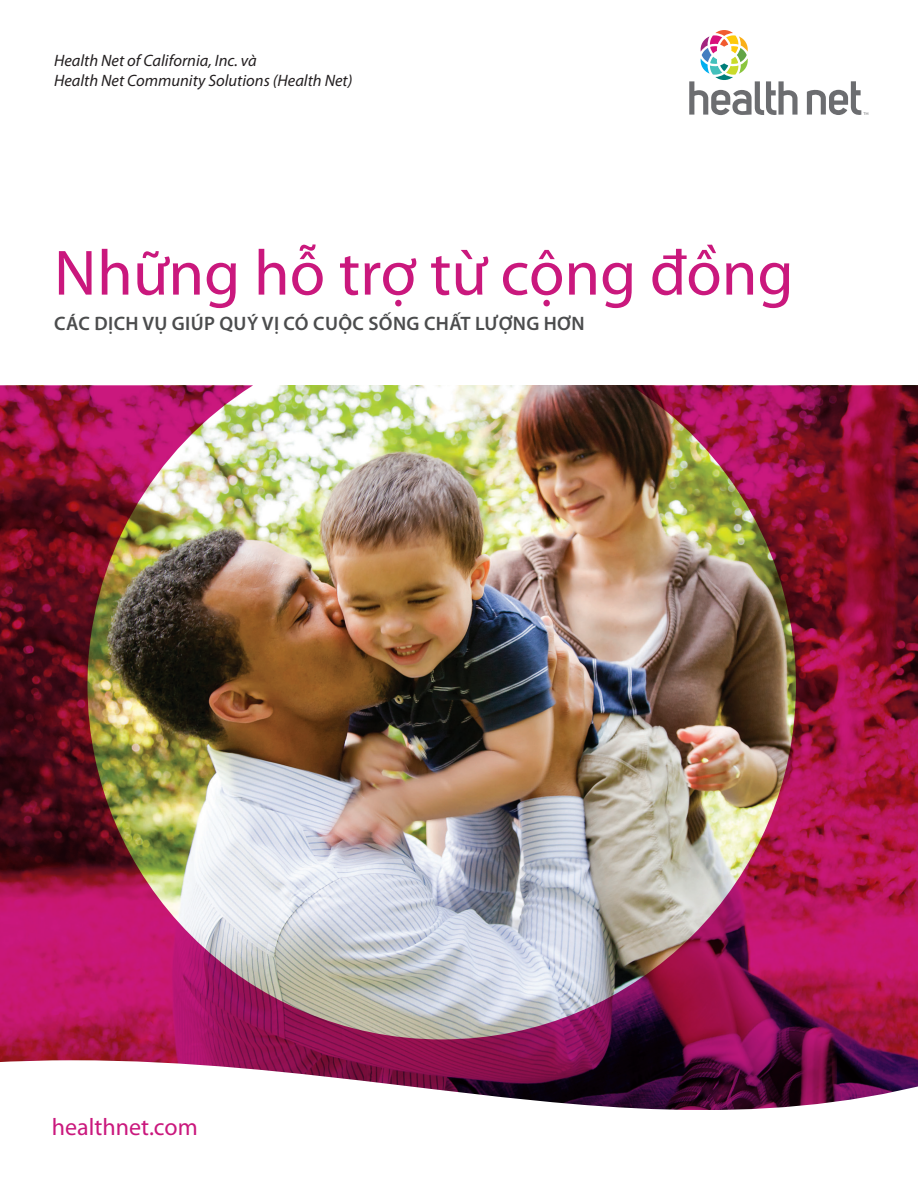
<style>
.page{position:relative;width:918px;height:1188px;background:#fff}
.page>*{position:absolute;margin:0;border:0;box-sizing:border-box;transform-origin:0 0}
.t1{font:64.5px "Myriad Pro";color:#ca187d}
.t2{font:24px "Myriad Pro";color:#ca187d}
.t3{font:600 19.5px "Myriad Pro";letter-spacing:.02em;color:#4b4c4d}
.t4{font:italic 16.5px/19.5px "Myriad Pro";color:#231f20}
</style>
<div class="page">
<svg style="left:689px;top:30px;width:109px;height:85px"></svg>
<svg style="left:807px;top:81px;width:61px;height:34px"></svg>
<img style="left:0;top:385px;width:918px;height:675px">
<svg style="left:0;top:1060px;width:918px;height:50px"></svg>
<p class="t4" style="left:54px;top:51px;width:300px">Health Net of California, Inc. và<br>Health Net Community Solutions (Health Net)</p>
<h1 class="t1" style="left:54px;top:233px;width:741px">Những hỗ trợ từ cộng đồng</h1>
<h2 class="t3" style="left:54px;top:311px;width:532px">CÁC DỊCH VỤ GIÚP QUÝ VỊ CÓ CUỘC SỐNG CHẤT LƯỢNG HƠN</h2>
<p class="t2" style="left:52px;top:1112px;width:147px">healthnet.com</p>
</div>
